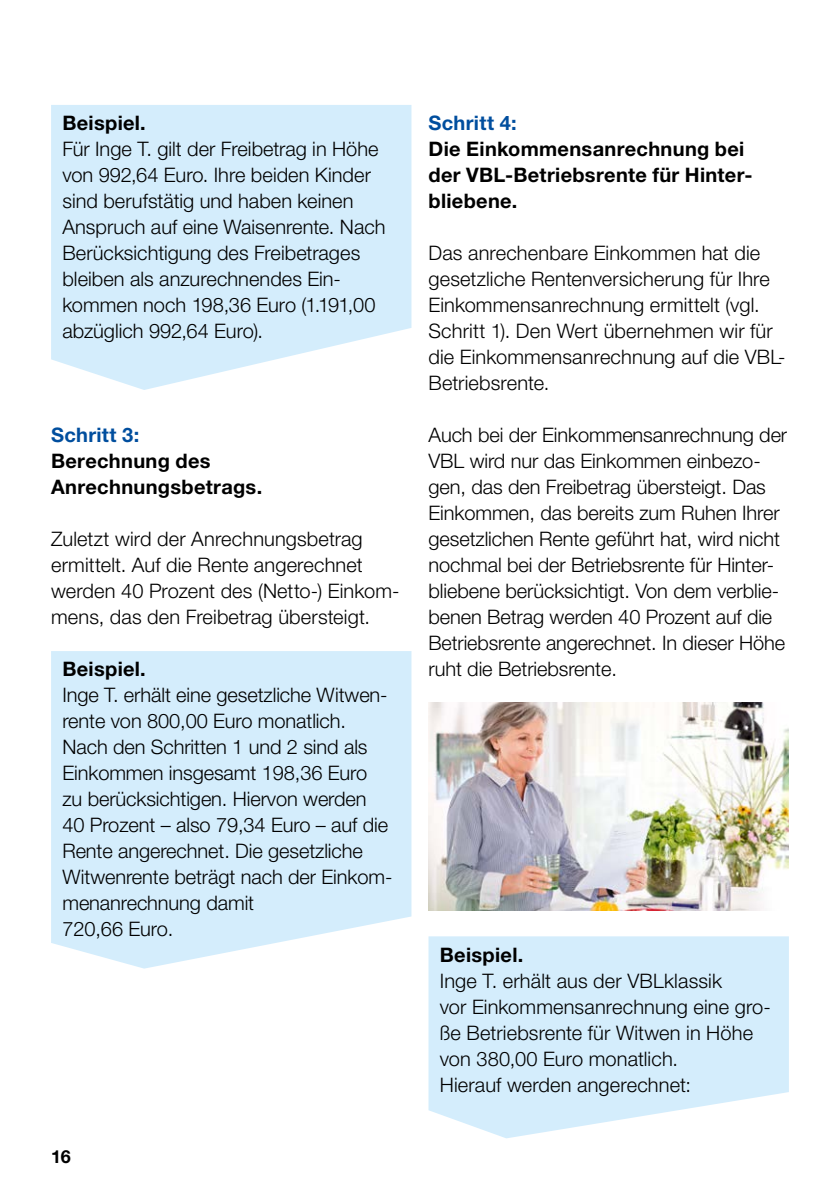
<style>
.page{position:relative;width:840px;height:1191px;background:#fff}
.page>*{position:absolute;margin:0;border:0;box-sizing:border-box;transform-origin:0 0}
.t1{font:300 20px/26px "Helvetica Neue LT Pro";letter-spacing:-.005em;color:#000}
.t2{font:700 20px/26px "Helvetica Neue LT Pro";letter-spacing:.015em;color:#000}
.t3{font:700 20px "Helvetica Neue LT Pro";letter-spacing:.015em;color:#004e9e}
.t4{font:700 18px "Helvetica Neue LT Pro";color:#000}
</style>
<div class="page">
<svg style="left:428px;top:936px;width:360px;height:202px;background:#d9effc"></svg>
<svg style="left:51px;top:651px;width:360px;height:317px;background:#d7eefc"></svg>
<svg style="left:51px;top:105px;width:360px;height:285px;background:#d8eefc"></svg>
<img style="left:428px;top:702px;width:360px;height:208px">
<p class="t2" style="left:62px;top:109px;width:85px">Beispiel.</p>
<p class="t1" style="left:62px;top:135px;width:324px">Für Inge T. gilt der Freibetrag in Höhe von 992,64 Euro. Ihre beiden Kinder sind berufstätig und haben keinen Anspruch auf eine Waisenrente. Nach Berücksichtigung des Freibetrages bleiben als anzurechnendes Ein&shy;kommen noch 198,36 Euro (1.191,00 abzüglich 992,64 Euro).</p>
<p class="t3" style="left:51px;top:422px;width:90px">Schritt 3:</p>
<p class="t2" style="left:51px;top:447px;width:212px">Berechnung des<br>Anrechnungsbetrags.</p>
<p class="t1" style="left:51px;top:525px;width:350px">Zuletzt wird der Anrechnungsbetrag ermittelt. Auf die Rente angerechnet werden 40 Prozent des (Netto-) Einkom&shy;mens, das den Freibetrag übersteigt.</p>
<p class="t2" style="left:62px;top:655px;width:85px">Beispiel.</p>
<p class="t1" style="left:62px;top:681px;width:331px">Inge T. erhält eine gesetzliche Witwen&shy;rente von 800,00 Euro monatlich.<br>Nach den Schritten 1 und 2 sind als<br>Einkommen insgesamt 198,36 Euro<br>zu berücksichtigen. Hiervon werden<br>40 Prozent – also 79,34 Euro – auf die<br>Rente angerechnet. Die gesetzliche<br>Witwenrente beträgt nach der Einkom&shy;menanrechnung damit<br>720,66 Euro.</p>
<p class="t4" style="left:51px;top:1145px;width:21px">16</p>
<p class="t3" style="left:428px;top:110px;width:90px">Schritt 4:</p>
<p class="t2" style="left:428px;top:135px;width:323px">Die Einkommensanrechnung bei der VBL-Betriebsrente für Hinter&shy;bliebene.</p>
<p class="t1" style="left:428px;top:239px;width:358px">Das anrechenbare Einkommen hat die gesetzliche Rentenversicherung für Ihre Einkommensanrechnung ermittelt (vgl.<br>Schritt 1). Den Wert übernehmen wir für die Einkommensanrechnung auf die VBL-Betriebsrente.</p>
<p class="t1" style="left:428px;top:421px;width:360px">Auch bei der Einkommensanrechnung der VBL wird nur das Einkommen einbezo&shy;gen, das den Freibetrag übersteigt. Das Einkommen, das bereits zum Ruhen Ihrer gesetzlichen Rente geführt hat, wird nicht nochmal bei der Betriebsrente für Hinter&shy;bliebene berücksichtigt. Von dem verblie&shy;benen Betrag werden 40 Prozent auf die Betriebsrente angerechnet. In dieser Höhe ruht die Betriebsrente.</p>
<p class="t2" style="left:439px;top:941px;width:85px">Beispiel.</p>
<p class="t1" style="left:439px;top:967px;width:332px">Inge T. erhält aus der VBLklassik<br>vor Einkommensanrechnung eine gro&shy;ße Betriebsrente für Witwen in Höhe von 380,00 Euro monatlich.<br>Hierauf werden angerechnet:</p>
</div>
